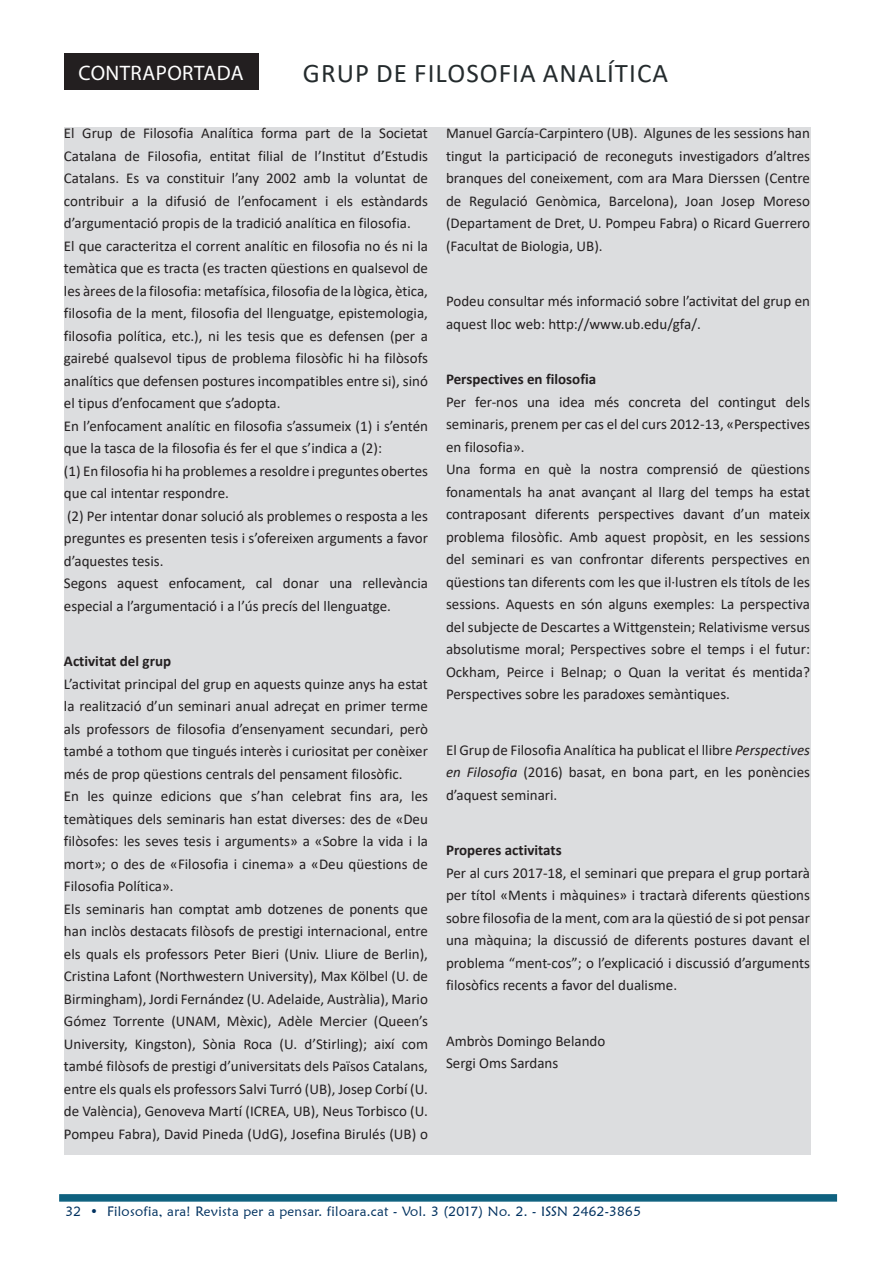
<style>
.page{position:relative;width:893px;height:1263px;background:#fff}
.page>*{position:absolute;margin:0;border:0;box-sizing:border-box;transform-origin:0 0}
.t1{font:27px "Calibri";letter-spacing:.04em;color:#242b2d}
.t2{font:21px "Myriad Pro";letter-spacing:.02em;color:#fff}
.t3{font:15px/22.5px "Calibri";color:#231f20}
.t4{font:700 15px "Calibri";color:#231f20}
.t5{font:13.5px "Maiandra GD";letter-spacing:.025em;color:#00315f}
.s1{font-style:italic}
</style>
<div class="page">
<div style="left:59px;top:1194px;width:778px;height:7px;background:#0e617f;border:2px solid #0e617f"></div>
<div style="left:65px;top:53px;width:194px;height:37px;background:#231f20"></div>
<div style="left:64px;top:127px;width:746px;height:1028px;background:#dcdddf"></div>
<h2 class="t2" style="left:79px;top:60px;width:167px">CONTRAPORTADA</h2>
<h1 class="t1" style="left:303px;top:54px;width:367px">GRUP DE FILOSOFIA ANALÍTICA</h1>
<p class="t3" style="left:64px;top:122px;width:366px">El Grup de Filosofia Analítica forma part de la Societat Catalana de Filosofia, entitat filial de l’Institut d’Estudis Catalans. Es va constituir l’any 2002 amb la voluntat de contribuir a la difusió de l’enfocament i els estàndards d’argumentació propis de la tradició analítica en filosofia.<br>El que caracteritza el corrent analític en filosofia no és ni la temàtica que es tracta (es tracten qüestions en qualsevol de les àrees de la filosofia: metafísica, filosofia de la lògica, ètica, filosofia de la ment, filosofia del llenguatge, epistemologia, filosofia política, etc.), ni les tesis que es defensen (per a gairebé qualsevol tipus de problema filosòfic hi ha filòsofs analítics que defensen postures incompatibles entre si), sinó el tipus d’enfocament que s’adopta.<br>En l’enfocament analític en filosofia s’assumeix (1) i s’entén que la tasca de la filosofia és fer el que s’indica a (2):<br>(1) En filosofia hi ha problemes a resoldre i preguntes obertes que cal intentar respondre.<br>(2) Per intentar donar solució als problemes o resposta a les preguntes es presenten tesis i s’ofereixen arguments a favor d’aquestes tesis.<br>Segons aquest enfocament, cal donar una rellevància especial a l’argumentació i a l’ús precís del llenguatge.</p>
<p class="t4" style="left:64px;top:651px;width:109px">Activitat del grup</p>
<p class="t3" style="left:64px;top:672px;width:366px">L’activitat principal del grup en aquests quinze anys ha estat la realització d’un seminari anual adreçat en primer terme als professors de filosofia d’ensenyament secundari, però també a tothom que tingués interès i curiositat per conèixer més de prop qüestions centrals del pensament filosòfic.<br>En les quinze edicions que s’han celebrat fins ara, les temàtiques dels seminaris han estat diverses: des de «Deu filòsofes: les seves tesis i arguments» a «Sobre la vida i la mort»; o des de «Filosofia i cinema» a «Deu qüestions de Filosofia Política».<br>Els seminaris han comptat amb dotzenes de ponents que han inclòs destacats filòsofs de prestigi internacional, entre els quals els professors Peter Bieri (Univ. Lliure de Berlin), Cristina Lafont (Northwestern University), Max Kölbel (U. de Birmingham), Jordi Fernández (U. Adelaide, Austràlia), Mario Gómez Torrente (UNAM, Mèxic), Adèle Mercier (Queen’s University, Kingston), Sònia Roca (U. d’Stirling); així com també filòsofs de prestigi d’universitats dels Països Catalans, entre els quals els professors Salvi Turró (UB), Josep Corbí (U. de València), Genoveva Martí (ICREA, UB), Neus Torbisco (U.<br>Pompeu Fabra), David Pineda (UdG), Josefina Birulés (UB) o</p>
<p class="t3" style="left:446px;top:122px;width:366px;text-align:justify">Manuel García-Carpintero (UB). Algunes de les sessions han tingut la participació de reconeguts investigadors d’altres branques del coneixement, com ara Mara Dierssen (Centre de Regulació Genòmica, Barcelona), Joan Josep Moreso (Departament de Dret, U. Pompeu Fabra) o Ricard Guerrero (Facultat de Biologia, UB).</p>
<p class="t3" style="left:446px;top:290px;width:366px">Podeu consultar més informació sobre l’activitat del grup en aquest lloc web: http://www.ub.edu/gfa/.</p>
<p class="t4" style="left:446px;top:369px;width:152px">Perspectives en filosofia</p>
<p class="t3" style="left:446px;top:390px;width:366px">Per fer-nos una idea més concreta del contingut dels seminaris, prenem per cas el del curs 2012-13, «Perspectives en filosofia».<br>Una forma en què la nostra comprensió de qüestions fonamentals ha anat avançant al llarg del temps ha estat contraposant diferents perspectives davant d’un mateix problema filosòfic. Amb aquest propòsit, en les sessions del seminari es van confrontar diferents perspectives en qüestions tan diferents com les que il·lustren els títols de les sessions. Aquests en són alguns exemples: La perspectiva del subjecte de Descartes a Wittgenstein; Relativisme versus absolutisme moral; Perspectives sobre el temps i el futur:<br>Ockham, Peirce i Belnap; o Quan la veritat és mentida?<br>Perspectives sobre les paradoxes semàntiques.</p>
<p class="t3" style="left:446px;top:738px;width:366px;text-align:justify">El Grup de Filosofia Analítica ha publicat el llibre <span class="s1">Perspectives en Filosofia</span> (2016) basat, en bona part, en les ponències d’aquest seminari.</p>
<p class="t4" style="left:446px;top:840px;width:117px">Properes activitats</p>
<p class="t3" style="left:446px;top:861px;width:366px;text-align:justify">Per al curs 2017-18, el seminari que prepara el grup portarà per títol «Ments i màquines» i tractarà diferents qüestions sobre filosofia de la ment, com ara la qüestió de si pot pensar una màquina; la discussió de diferents postures davant el problema “ment-cos”; o l’explicació i discussió d’arguments filosòfics recents a favor del dualisme.</p>
<p class="t3" style="left:446px;top:1029px;width:161px">Ambròs Domingo Belando<br>Sergi Oms Sardans</p>
<p class="t5" style="left:66px;top:1203px;width:577px">32 • Filosofia, ara! Revista per a pensar. filoara.cat - Vol. 3 (2017) No. 2. - ISSN 2462-3865</p>
</div>
